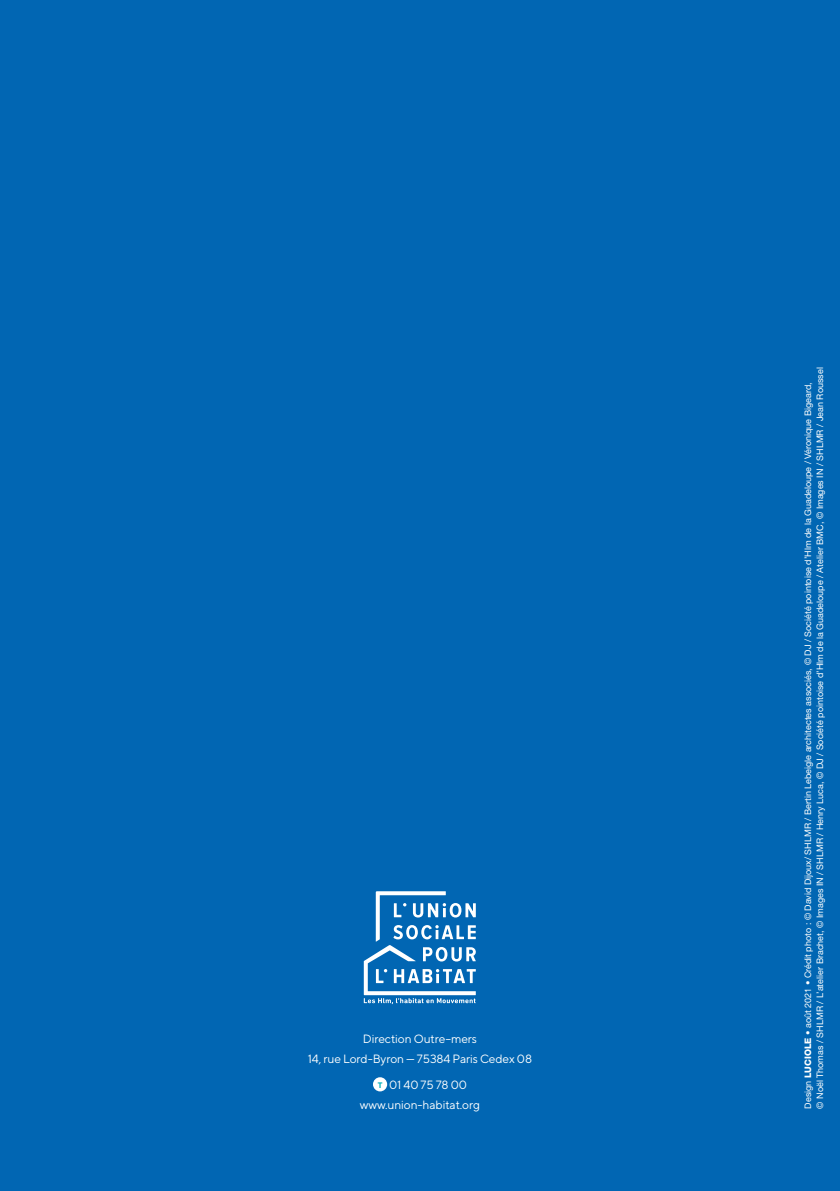
<style>
.page{position:relative;width:840px;height:1191px;background:#fff}
.page>*{position:absolute;margin:0;border:0;box-sizing:border-box;transform-origin:0 0}
.t1{font:12px/20px "TT Norms";letter-spacing:-.01em;color:#fff;text-align:center}
.t2{font:9px/12px "Helvetica Neue LT Std";color:#fff}
.t3{font:700 8px "TT Norms";color:#00afb9}
.s1{font-weight:800}
</style>
<div class="page">
<div style="left:0;top:0;width:839px;height:1191px;background:#0166b3"></div>
<div style="left:373px;top:1077px;width:14px;height:14px;background:#fff;border-radius:50%"></div>
<svg style="left:363px;top:891px;width:113px;height:113px"></svg>
<p class="t1" style="left:308px;top:1028px;width:225px">Direction Outre–mers<br>14, rue Lord-Byron — 75384 Paris Cedex 08</p>
<p class="t3" style="left:377px;top:1079px;width:6px">T</p>
<p class="t1" style="left:389px;top:1074px;width:79px">01 40 75 78 00</p>
<p class="t1" style="left:359px;top:1094px;width:122px">www.union-habitat.org</p>
<p class="t2" style="left:801px;top:1108px;width:742px;rotate:-90deg">Design <span class="s1">LUCIOLE</span> • août 2021 • Crédit photo : © David Dijoux/ SHLMR / Bertin Lebeigle architectes associés, © DJ / Société pointoise d’Hlm de la Guadeloupe / Véronique Bigeard,<br>© Noël Thomas / SHLMR / L’atelier Brachet, © Images IN / SHLMR / Henry Luca, © DJ / Société pointoise d’Hlm de la Guadeloupe / Atelier BMC, © Images IN / SHLMR / Jean Roussel</p>
</div>
